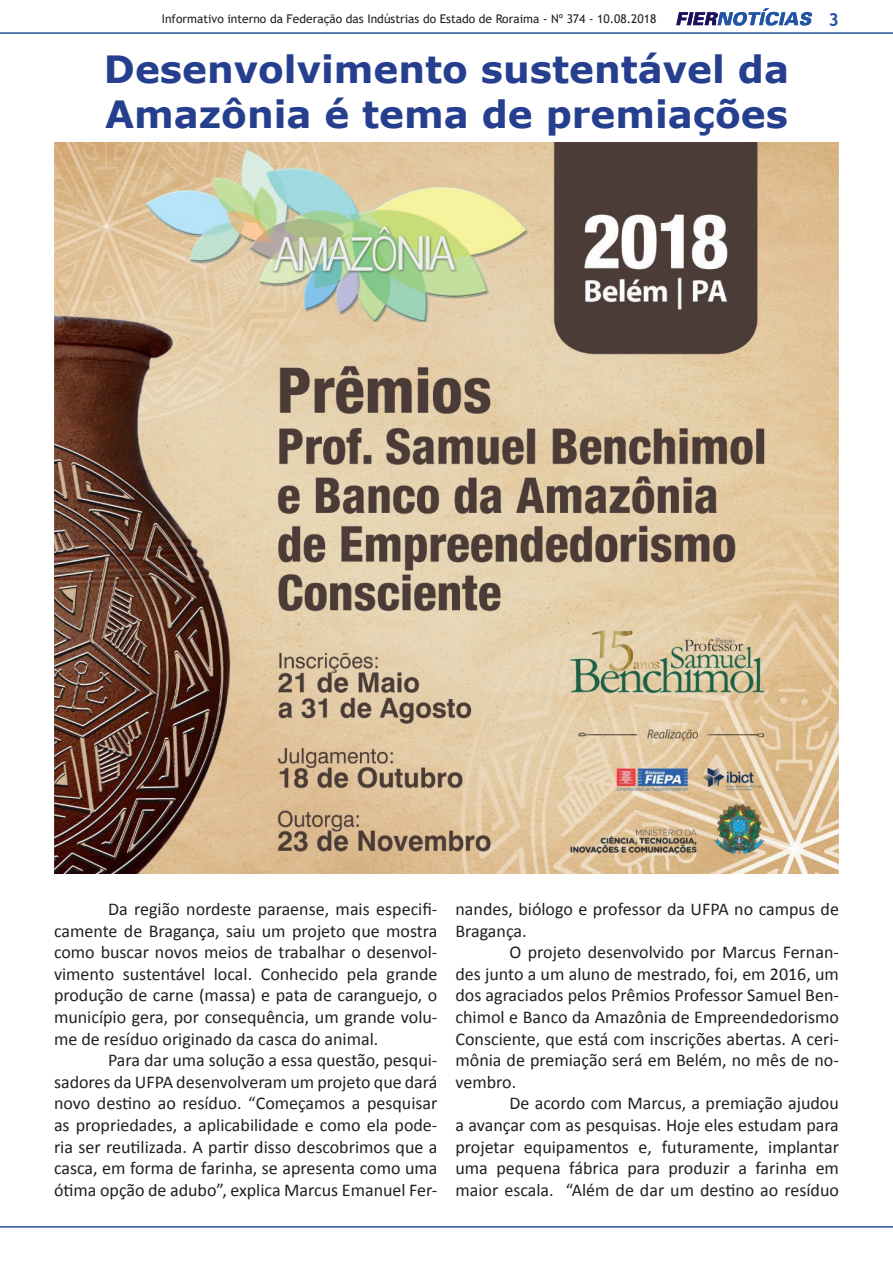
<style>
.page{position:relative;width:893px;height:1263px;background:#fff}
.page>*{position:absolute;margin:0;border:0;box-sizing:border-box;transform-origin:0 0}
.t1{font:700 37.5px/45px "Verdana";color:#253f8e}
.t2{font:18px/21.6px "Calibri";color:#231f20;text-align:justify}
.t3{font:700 18px "Trebuchet MS";color:#2254a4}
.t4{font:12px "Trebuchet MS";color:#231f20}
</style>
<div class="page">
<svg style="left:676px;top:8px;width:136px;height:18px"></svg>
<hr style="left:0;top:32px;width:893px;height:2px;background:#2254a4">
<hr style="left:0;top:1226px;width:893px;height:1px;background:#2254a4">
<img style="left:54px;top:142px;width:785px;height:732px">
<p class="t4" style="left:162px;top:11px;width:496px">Informativo interno da Federação das Indústrias do Estado de Roraima - Nº 374 - 10.08.2018</p>
<p class="t3" style="left:828px;top:8px;width:12px">3</p>
<h1 class="t1" style="left:104px;top:46px;width:687px">Desenvolvimento sustentável da<br>Amazônia é tema de premiações</h1>
<p class="t2" style="left:54px;top:897px;width:385px;text-indent:54px">Da região nordeste paraense, mais especifi&shy;camente de Bragança, saiu um projeto que mostra como buscar novos meios de trabalhar o desenvol&shy;vimento sustentável local. Conhecido pela grande produção de carne (massa) e pata de caranguejo, o município gera, por consequência, um grande volu&shy;me de resíduo originado da casca do animal.</p>
<p class="t2" style="left:54px;top:1048px;width:385px;text-indent:54px">Para dar uma solução a essa questão, pesqui&shy;sadores da UFPA desenvolveram um projeto que dará novo destino ao resíduo. “Começamos a pesquisar as propriedades, a aplicabilidade e como ela pode&shy;ria ser reutilizada. A partir disso descobrimos que a casca, em forma de farinha, se apresenta como uma ótima opção de adubo”, explica Marcus Emanuel Fer-</p>
<p class="t2" style="left:455px;top:897px;width:385px">nandes, biólogo e professor da UFPA no campus de<br>Bragança.</p>
<p class="t2" style="left:455px;top:940px;width:385px;text-indent:54px">O projeto desenvolvido por Marcus Fernan&shy;des junto a um aluno de mestrado, foi, em 2016, um dos agraciados pelos Prêmios Professor Samuel Ben&shy;chimol e Banco da Amazônia de Empreendedorismo Consciente, que está com inscrições abertas. A ceri&shy;mônia de premiação será em Belém, no mês de no&shy;vembro.</p>
<p class="t2" style="left:455px;top:1092px;width:385px;text-indent:54px">De acordo com Marcus, a premiação ajudou a avançar com as pesquisas. Hoje eles estudam para projetar equipamentos e, futuramente, implantar uma pequena fábrica para produzir a farinha em maior escala. “Além de dar um destino ao resíduo</p>
</div>
